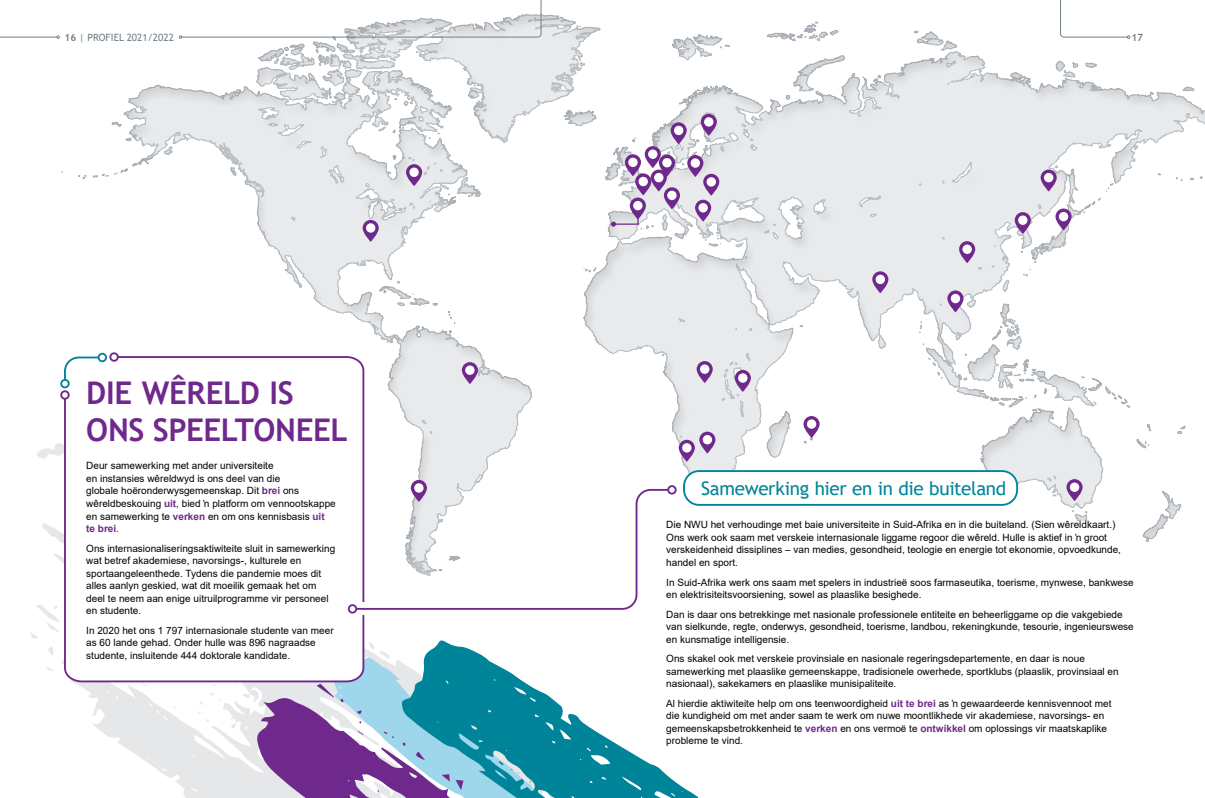
<style>
.page{position:relative;width:1205px;height:798px;background:#fff}
.page>*{position:absolute;margin:0;border:0;box-sizing:border-box;transform-origin:0 0}
.t1{font:700 31.25px/37.5px "Trebuchet MS";letter-spacing:-.015em;color:#6f298c}
.t2{font:18.75px "Trebuchet MS";letter-spacing:-.015em;color:#008499}
.t3{font:10px/12.5px "Arial";color:#000}
.t4{font:10px "Trebuchet MS";color:#72808a}
.t5{font:700 10px "Trebuchet MS";color:#72808a}
.s1{font-weight:700}
.s2{font-weight:700;color:#6f298c}
</style>
<div class="page">
<svg style="left:30px;top:448px;width:353px;height:349px"></svg>
<svg style="left:401px;top:640px;width:125px;height:43px"></svg>
<svg style="left:256px;top:683px;width:442px;height:114px"></svg>
<div style="left:50px;top:5px;width:1155px;height:573px;background:#000;opacity:.1"></div>
<svg style="left:411px;top:479px;width:16px;height:22px"></svg>
<div style="left:414px;top:483px;width:9px;height:9px;background:#fff;border-radius:50%"></div>
<svg style="left:462px;top:362px;width:16px;height:22px"></svg>
<div style="left:465px;top:365px;width:10px;height:10px;background:#fff;border-radius:50%"></div>
<svg style="left:363px;top:220px;width:16px;height:22px"></svg>
<div style="left:366px;top:223px;width:9px;height:9px;background:#fff;border-radius:50%"></div>
<svg style="left:406px;top:164px;width:16px;height:22px"></svg>
<div style="left:409px;top:167px;width:10px;height:10px;background:#fff;border-radius:50%"></div>
<svg style="left:696px;top:361px;width:17px;height:22px"></svg>
<div style="left:700px;top:364px;width:9px;height:10px;background:#fff;border-radius:50%"></div>
<svg style="left:803px;top:416px;width:16px;height:22px"></svg>
<div style="left:807px;top:419px;width:9px;height:9px;background:#fff;border-radius:50%"></div>
<svg style="left:735px;top:370px;width:16px;height:22px"></svg>
<div style="left:738px;top:373px;width:9px;height:9px;background:#fff;border-radius:50%"></div>
<svg style="left:699px;top:431px;width:16px;height:22px"></svg>
<div style="left:703px;top:435px;width:9px;height:9px;background:#fff;border-radius:50%"></div>
<svg style="left:679px;top:439px;width:16px;height:22px"></svg>
<div style="left:682px;top:443px;width:9px;height:9px;background:#fff;border-radius:50%"></div>
<svg style="left:872px;top:271px;width:16px;height:22px"></svg>
<svg style="left:875px;top:274px;width:10px;height:10px"></svg>
<svg style="left:959px;top:241px;width:16px;height:22px"></svg>
<div style="left:962px;top:244px;width:10px;height:10px;background:#fff;border-radius:50%"></div>
<svg style="left:947px;top:290px;width:16px;height:22px"></svg>
<div style="left:951px;top:294px;width:9px;height:9px;background:#fff;border-radius:50%"></div>
<svg style="left:1055px;top:208px;width:16px;height:22px"></svg>
<div style="left:1059px;top:212px;width:9px;height:9px;background:#fff;border-radius:50%"></div>
<svg style="left:1040px;top:169px;width:17px;height:22px"></svg>
<div style="left:1044px;top:173px;width:9px;height:9px;background:#fff;border-radius:50%"></div>
<svg style="left:1015px;top:212px;width:16px;height:22px"></svg>
<div style="left:1018px;top:215px;width:9px;height:10px;background:#fff;border-radius:50%"></div>
<svg style="left:701px;top:114px;width:16px;height:22px"></svg>
<div style="left:704px;top:117px;width:9px;height:10px;background:#fff;border-radius:50%"></div>
<svg style="left:670px;top:122px;width:17px;height:22px"></svg>
<div style="left:674px;top:126px;width:9px;height:9px;background:#fff;border-radius:50%"></div>
<svg style="left:703px;top:174px;width:16px;height:22px"></svg>
<div style="left:706px;top:177px;width:10px;height:9px;background:#fff;border-radius:50%"></div>
<svg style="left:687px;top:155px;width:16px;height:22px"></svg>
<div style="left:690px;top:158px;width:10px;height:10px;background:#fff;border-radius:50%"></div>
<svg style="left:695px;top:200px;width:16px;height:21px"></svg>
<div style="left:698px;top:203px;width:10px;height:9px;background:#fff;border-radius:50%"></div>
<svg style="left:664px;top:187px;width:16px;height:22px"></svg>
<div style="left:667px;top:190px;width:9px;height:10px;background:#fff;border-radius:50%"></div>
<svg style="left:659px;top:154px;width:16px;height:22px"></svg>
<div style="left:662px;top:158px;width:10px;height:9px;background:#fff;border-radius:50%"></div>
<svg style="left:625px;top:154px;width:16px;height:22px"></svg>
<div style="left:628px;top:157px;width:10px;height:10px;background:#fff;border-radius:50%"></div>
<svg style="left:645px;top:146px;width:16px;height:22px"></svg>
<div style="left:648px;top:149px;width:9px;height:10px;background:#fff;border-radius:50%"></div>
<svg style="left:635px;top:173px;width:16px;height:22px"></svg>
<div style="left:638px;top:177px;width:10px;height:9px;background:#fff;border-radius:50%"></div>
<svg style="left:651px;top:169px;width:16px;height:22px"></svg>
<div style="left:654px;top:173px;width:9px;height:9px;background:#fff;border-radius:50%"></div>
<svg style="left:630px;top:197px;width:16px;height:22px"></svg>
<div style="left:633px;top:201px;width:9px;height:9px;background:#fff;border-radius:50%"></div>
<svg style="left:1066px;top:479px;width:16px;height:22px"></svg>
<div style="left:1070px;top:482px;width:9px;height:9px;background:#fff;border-radius:50%"></div>
<svg style="left:611px;top:216px;width:28px;height:10px"></svg>
<svg style="left:63px;top:355px;width:302px;height:328px"></svg>
<div style="left:60px;top:390px;width:10px;height:9px;border:2px solid #6f298c;border-radius:50%"></div>
<div style="left:109px;top:352px;width:10px;height:9px;border:2px solid #6f298c;border-radius:50%"></div>
<svg style="left:63px;top:355px;width:37px;height:26px"></svg>
<div style="left:98px;top:352px;width:9px;height:10px;border:2px solid #008499;border-radius:50%"></div>
<div style="left:60px;top:379px;width:10px;height:9px;border:2px solid #008499;border-radius:50%"></div>
<div style="left:666px;top:521px;width:475px;height:223px;background:#fff"></div>
<div style="left:684px;top:471px;width:333px;height:33px;background:#fff;border-radius:15px"></div>
<div style="left:683px;top:470px;width:335px;height:35px;border:2px solid #008499;border-radius:15px"></div>
<div style="left:348px;top:602px;width:26px;height:13px;background:#fff"></div>
<svg style="left:354px;top:488px;width:316px;height:122px"></svg>
<div style="left:348px;top:604px;width:9px;height:9px;border:2px solid #6f298c;border-radius:50%"></div>
<div style="left:667px;top:485px;width:9px;height:9px;border:2px solid #6f298c;border-radius:50%"></div>
<svg style="left:1060px;top:0;width:70px;height:39px"></svg>
<hr style="left:0;top:37px;width:57px;height:1px;background:#72808a">
<svg style="left:179px;top:0;width:363px;height:39px"></svg>
<p class="t4" style="left:65px;top:31px;width:111px"><span class="s1">16</span> | PROFIEL 2021/2022</p>
<p class="t5" style="left:1131px;top:31px;width:13px">17</p>
<h1 class="t1" style="left:86px;top:374px;width:263px">DIE WÊRELD IS<br>ONS SPEELTONEEL</h1>
<p class="t3" style="left:86px;top:459px;width:251px">Deur samewerking met ander universiteite<br>en instansies wêreldwyd is ons deel van die<br>globale hoëronderwysgemeenskap. Dit <span class="s2">brei</span> ons wêreldbeskouing <span class="s2">uit</span>, bied ŉ platform om vennootskappe en samewerking te <span class="s2">verken</span> en om ons kennisbasis <span class="s2">uit te brei</span>.</p>
<p class="t3" style="left:86px;top:541px;width:250px">Ons internasionaliseringsaktiwiteite sluit in samewerking wat betref akademiese, navorsings-, kulturele en sportaangeleenthede. Tydens die pandemie moes dit alles aanlyn geskied, wat dit moeilik gemaak het om deel te neem aan enige uitruilprogramme vir personeel en studente.</p>
<p class="t3" style="left:86px;top:623px;width:249px">In 2020 het ons 1 797 internasionale studente van meer as 60 lande gehad. Onder hulle was 896 nagraadse studente, insluitende 444 doktorale kandidate.</p>
<h2 class="t2" style="left:701px;top:476px;width:307px">Samewerking hier en in die buiteland</h2>
<p class="t3" style="left:666px;top:518px;width:456px">Die NWU het verhoudinge met baie universiteite in Suid-Afrika en in die buiteland. (Sien wêreldkaart.)<br>Ons werk ook saam met verskeie internasionale liggame regoor die wêreld. Hulle is aktief in ŉ groot verskeidenheid dissiplines – van medies, gesondheid, teologie en energie tot ekonomie, opvoedkunde, handel en sport.</p>
<p class="t3" style="left:666px;top:575px;width:469px">In Suid-Afrika werk ons saam met spelers in industrieë soos farmaseutika, toerisme, mynwese, bankwese en elektrisiteitsvoorsiening, sowel as plaaslike besighede.</p>
<p class="t3" style="left:666px;top:607px;width:469px">Dan is daar ons betrekkinge met nasionale professionele entiteite en beheerliggame op die vakgebiede van sielkunde, regte, onderwys, gesondheid, toerisme, landbou, rekeningkunde, tesourie, ingenieurswese en kunsmatige intelligensie.</p>
<p class="t3" style="left:666px;top:652px;width:454px">Ons skakel ook met verskeie provinsiale en nasionale regeringsdepartemente, en daar is noue samewerking met plaaslike gemeenskappe, tradisionele owerhede, sportklubs (plaaslik, provinsiaal en nasionaal), sakekamers en plaaslike munisipaliteite.</p>
<p class="t3" style="left:666px;top:696px;width:447px">Al hierdie aktiwiteite help om ons teenwoordigheid <span class="s2">uit te brei</span> as ŉ gewaardeerde kennisvennoot met die kundigheid om met ander saam te werk om nuwe moontlikhede vir akademiese, navorsings- en gemeenskapsbetrokkenheid te <span class="s2">verken</span> en ons vermoë te <span class="s2">ontwikkel</span> om oplossings vir maatskaplike probleme te vind.</p>
</div>
